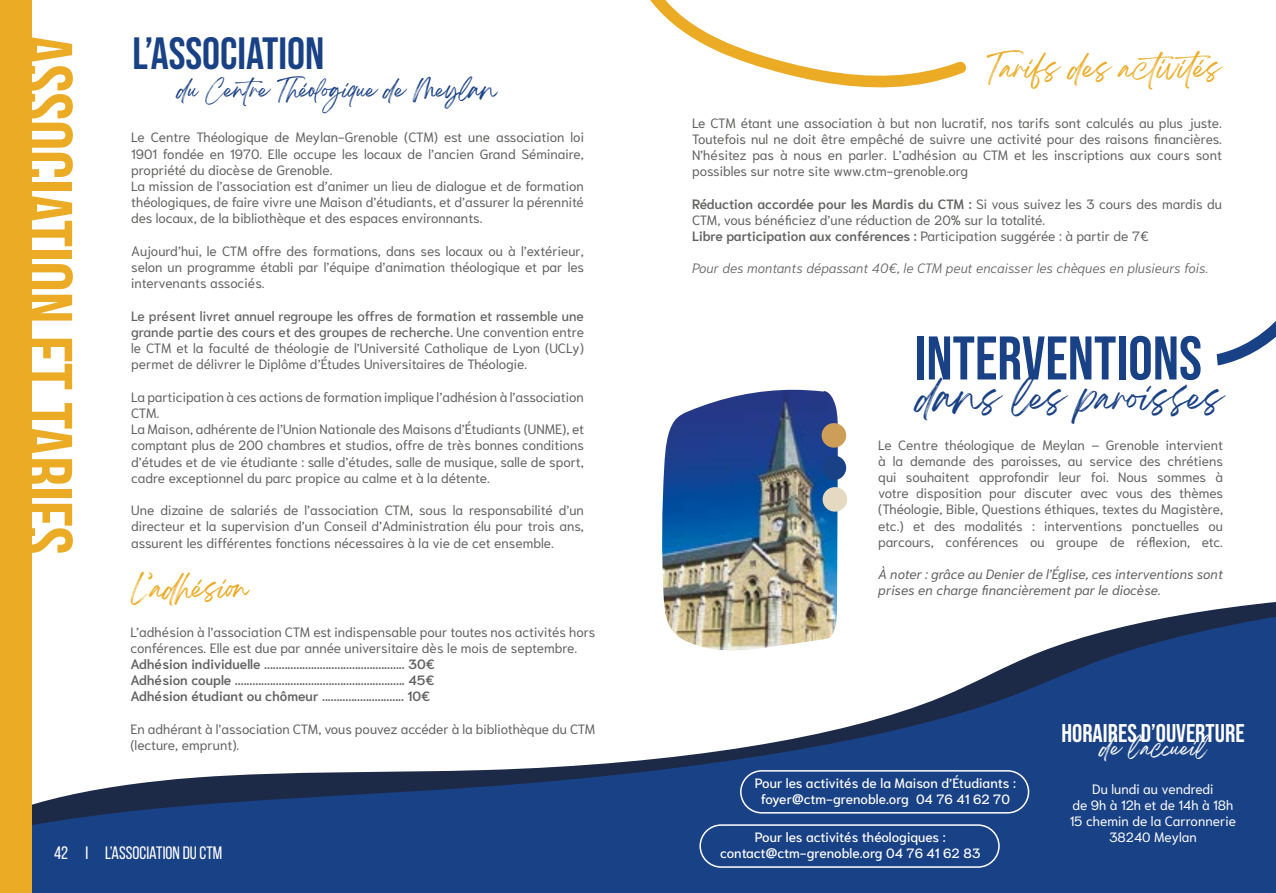
<style>
.page{position:relative;width:1276px;height:893px;background:#fff}
.page>*{position:absolute;margin:0;border:0;box-sizing:border-box;transform-origin:0 0}
.t1{font:75px "Bebas Neue";color:#ebab25}
.t2{font:61.5px "Bebas Neue";color:#194185}
.t3{font:45px "Bebas Neue";color:#194185}
.t4{font:33px "Breathing Personal Use";color:#194185}
.t5{font:25.5px "Breathing Personal Use";color:#ebab25}
.t6{font:25.5px "Bebas Neue";color:#fff}
.t7{font:19.5px "Breathing Personal Use";color:#194185}
.t8{font:19.5px "Breathing Personal Use";color:#fff}
.t9{font:18px "Bebas Neue";color:#fff}
.t10{font:13.5px/16.2px "Niramit";color:#626261}
.t11{font:600 13.5px/16.2px "Niramit";color:#626261;text-align:justify}
.t12{font:500 13.5px/16.2px "Niramit";color:#fff;text-align:center}
.t13{font:italic 13.5px/16.2px "Niramit";color:#626261}
.t14{font:italic 300 13.5px "Niramit";color:#626261}
.t15{font:13.5px/16.2px "Niramit";color:#fff;text-align:center}
.s1{font-weight:500}
.s2{font-weight:600}
</style>
<div class="page">
<svg style="left:31px;top:585px;width:1245px;height:308px;fill:#1c4185"></svg>
<div style="left:0;top:0;width:31px;height:893px;background:#ebab25"></div>
<svg style="left:1216px;top:321px;width:60px;height:44px"></svg>
<img style="left:661px;top:390px;width:177px;height:261px">
<div style="left:821px;top:423px;width:25px;height:25px;background:#cc9e58;border-radius:50%"></div>
<div style="left:821px;top:456px;width:25px;height:24px;background:#194185;border-radius:50%"></div>
<div style="left:822px;top:487px;width:25px;height:25px;background:#e5d9c2;border-radius:50%"></div>
<div style="left:699px;top:824px;width:300px;height:44px;border:2px solid #fff;border-radius:21px"></div>
<div style="left:740px;top:770px;width:289px;height:44px;border:2px solid #fff;border-radius:21px"></div>
<svg style="left:650px;top:0;width:316px;height:88px"></svg>
<h1 class="t1" style="left:88px;top:35px;width:521px;rotate:90deg">ASSOCIATION ET TARIFS</h1>
<h3 class="t3" style="left:133px;top:28px;width:193px">L’ASSOCIATION</h3>
<h3 class="t7" style="left:178px;top:84px;width:324px">du Centre Théologique de Meylan</h3>
<p class="t10" style="left:131px;top:129px;width:454px">Le Centre Théologique de Meylan-Grenoble (CTM) est une association loi 1901 fondée en 1970. Elle occupe les locaux de l’ancien Grand Séminaire, propriété du diocèse de Grenoble.<br>La mission de l’association est d’animer un lieu de dialogue et de formation théologiques, de faire vivre une Maison d’étudiants, et d’assurer la pérennité des locaux, de la bibliothèque et des espaces environnants.</p>
<p class="t10" style="left:131px;top:243px;width:454px;text-align:justify">Aujourd’hui, le CTM offre des formations, dans ses locaux ou à l’extérieur, selon un programme établi par l’équipe d’animation théologique et par les intervenants associés.</p>
<p class="t10" style="left:131px;top:308px;width:454px;text-align:justify"><span class="s1">Le présent livret annuel regroupe les offres de formation et rassemble une grande partie des cours et des groupes de recherche.</span> Une convention entre le CTM et la faculté de théologie de l’Université Catholique de Lyon (UCLy) permet de délivrer le Diplôme d’Études Universitaires de Théologie.</p>
<p class="t10" style="left:131px;top:389px;width:454px">La participation à ces actions de formation implique l’adhésion à l’association CTM.<br>La Maison, adhérente de l’Union Nationale des Maisons d’Étudiants (UNME), et comptant plus de 200 chambres et studios, offre de très bonnes conditions d’études et de vie étudiante : salle d’études, salle de musique, salle de sport, cadre exceptionnel du parc propice au calme et à la détente.</p>
<p class="t10" style="left:131px;top:502px;width:454px;text-align:justify">Une dizaine de salariés de l’association CTM, sous la responsabilité d’un directeur et la supervision d’un Conseil d’Administration élu pour trois ans, assurent les différentes fonctions nécessaires à la vie de cet ensemble.</p>
<h3 class="t5" style="left:131px;top:580px;width:122px">L’adhésion</h3>
<p class="t10" style="left:130px;top:624px;width:466px">L’adhésion à l’association CTM est indispensable pour toutes nos activités hors conférences. Elle est due par année universitaire dès le mois de septembre.</p>
<p class="t11" style="left:130px;top:656px;width:306px">Adhésion individuelle ................................................ 30€ Adhésion couple .......................................................... 45€ Adhésion étudiant ou chômeur ............................ 10€</p>
<p class="t10" style="left:130px;top:721px;width:466px">En adhérant à l’association CTM, vous pouvez accéder à la bibliothèque du CTM (lecture, emprunt).</p>
<h3 class="t9" style="left:54px;top:843px;width:170px">42 I L’ASSOCIATION DU CTM</h3>
<h3 class="t5" style="left:986px;top:60px;width:236px">Tarifs des activités</h3>
<p class="t10" style="left:692px;top:115px;width:531px;text-align:justify">Le CTM étant une association à but non lucratif, nos tarifs sont calculés au plus juste.<br>Toutefois nul ne doit être empêché de suivre une activité pour des raisons financières.<br>N’hésitez pas à nous en parler. L’adhésion au CTM et les inscriptions aux cours sont possibles sur notre site www.ctm-grenoble.org</p>
<p class="t10" style="left:692px;top:196px;width:531px"><span class="s2">Réduction accordée pour les Mardis du CTM :</span> Si vous suivez les 3 cours des mardis du<br>CTM, vous bénéficiez d’une réduction de 20% sur la totalité.<br><span class="s2">Libre participation aux conférences :</span> Participation suggérée : à partir de 7€</p>
<p class="t14" style="left:692px;top:257px;width:518px">Pour des montants dépassant 40€, le CTM peut encaisser les chèques en plusieurs fois.</p>
<h2 class="t2" style="left:914px;top:323px;width:289px">INTERVENTIONS</h2>
<h3 class="t4" style="left:917px;top:387px;width:307px">dans les paroisses</h3>
<p class="t10" style="left:878px;top:436px;width:346px;text-align:justify">Le Centre théologique de Meylan – Grenoble intervient à la demande des paroisses, au service des chrétiens qui souhaitent approfondir leur foi. Nous sommes à votre disposition pour discuter avec vous des thèmes (Théologie, Bible, Questions éthiques, textes du Magistère, etc.) et des modalités : interventions ponctuelles ou parcours, conférences ou groupe de réflexion, etc.</p>
<p class="t13" style="left:878px;top:566px;width:346px">À noter : grâce au Denier de l’Église, ces interventions sont prises en charge financièrement par le diocèse.</p>
<p class="t12" style="left:755px;top:775px;width:263px">Pour les activités de la Maison d’Étudiants : foyer@ctm-grenoble.org 04 76 41 62 70</p>
<p class="t12" style="left:720px;top:829px;width:262px">Pour les activités théologiques : contact@ctm-grenoble.org 04 76 41 62 83</p>
<h3 class="t6" style="left:1061px;top:719px;width:185px">HORAIRES D’OUVERTURE</h3>
<h3 class="t8" style="left:1100px;top:742px;width:108px">de l’accueil</h3>
<p class="t15" style="left:1069px;top:781px;width:168px">Du lundi au vendredi<br>de 9h à 12h et de 14h à 18h<br>15 chemin de la Carronnerie<br>38240 Meylan</p>
</div>
